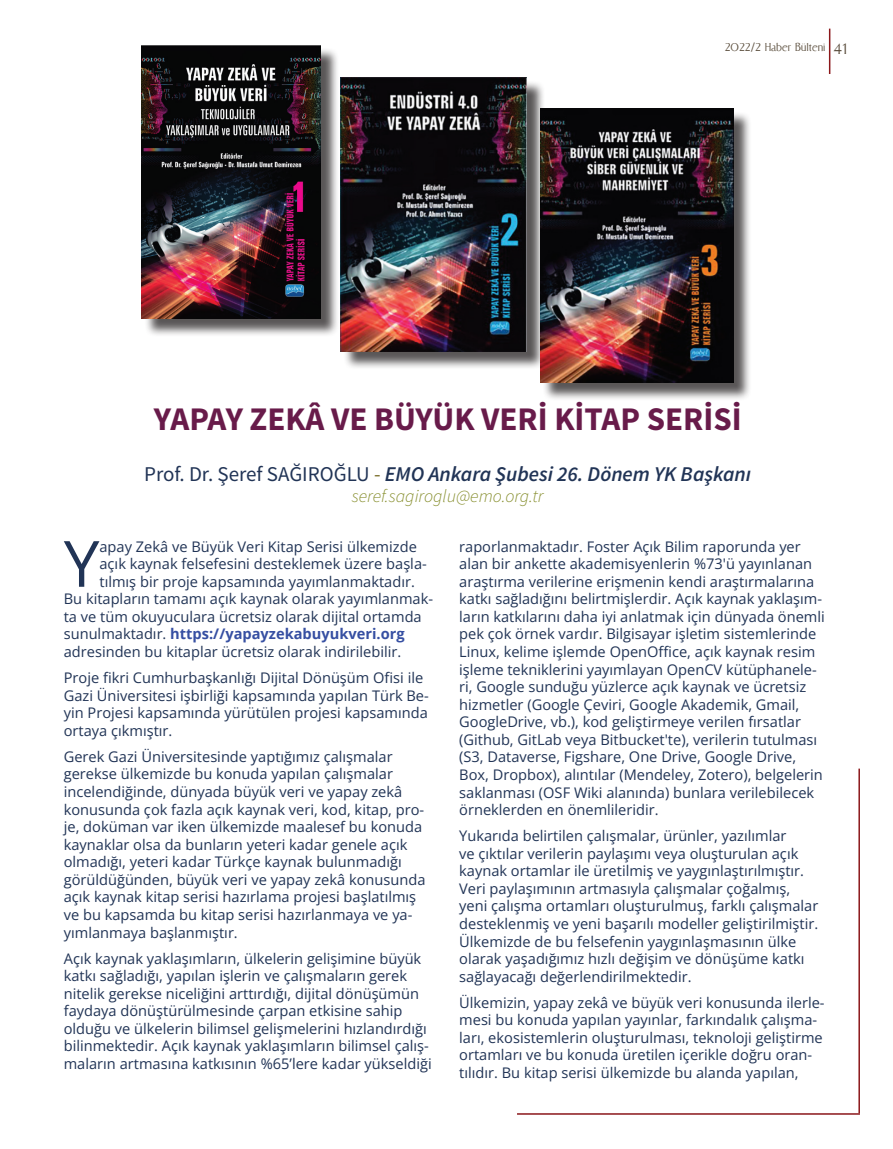
<style>
.page{position:relative;width:893px;height:1149px;background:#fff}
.page>*{position:absolute;margin:0;border:0;box-sizing:border-box;transform-origin:0 0}
.t1{font:63.75px "Open Sans";color:#213456}
.t2{font:700 33px "Source Sans Pro";color:#681b4a}
.t3{font:italic 600 21px "Source Sans Pro";color:#213456}
.t4{font:italic 300 18px "Source Sans Pro";color:#878f2f}
.t5{font:14.7px/17.5px "Open Sans";color:#213456}
.t6{font:700 14.7px "Open Sans";color:#364fa2}
.t7{font:13.5px "CAT Linz";color:#594c3b}
.s1{font-size:18px}
.s2{font-weight:400;font-style:normal}
.s3{font-weight:400;font-style:normal;color:#7b6f2c}
.s4{font-weight:400;color:#213456}
</style>
<div class="page">
<hr style="left:517px;top:1112px;width:343px;height:2px;background:#8b171a">
<hr style="left:858px;top:768px;width:2px;height:344px;background:#8b171a">
<hr style="left:829px;top:29px;width:1px;height:45px;background:#8b171a">
<div style="left:144px;top:47px;width:195px;height:290px;background:#231f20;opacity:.75"></div>
<img style="left:142px;top:45px;width:178px;height:274px">
<div style="left:343px;top:80px;width:202px;height:290px;background:#231f20;opacity:.75"></div>
<img style="left:341px;top:77px;width:186px;height:274px">
<div style="left:542px;top:111px;width:210px;height:290px;background:#231f20;opacity:.75"></div>
<img style="left:540px;top:108px;width:193px;height:274px">
<p class="t7" style="left:725px;top:40px;width:124px">2022/2 Haber Bülteni <span class="s1">41</span></p>
<h2 class="t2" style="left:154px;top:397px;width:589px">YAPAY ZEKÂ VE BÜYÜK VERİ KİTAP SERİSİ</h2>
<h3 class="t3" style="left:144px;top:460px;width:609px"><span class="s2">Prof. Dr. Şeref SAĞIROĞLU</span> <span class="s3">-</span> EMO Ankara Şubesi 26. Dönem YK Başkanı</h3>
<p class="t4" style="left:352px;top:485px;width:193px">seref.sagiroglu@emo.org.tr</p>
<h1 class="t1" style="left:64px;top:519px;width:37px">Y</h1>
<p class="t5" style="left:100px;top:537px;width:319px">apay Zekâ ve Büyük Veri Kitap Serisi ülkemizde</p>
<p class="t5" style="left:100px;top:554px;width:329px">açık kaynak felsefesini desteklemek üzere başla-</p>
<p class="t5" style="left:100px;top:572px;width:317px">tılmış bir proje kapsamında yayımlanmaktadır.</p>
<p class="t5" style="left:64px;top:589px;width:371px">Bu kitapların tamamı açık kaynak olarak yayımlanmak-</p>
<p class="t5" style="left:64px;top:607px;width:359px">ta ve tüm okuyuculara ücretsiz olarak dijital ortamda</p>
<p class="t6" style="left:64px;top:623px;width:342px"><span class="s4">sunulmaktadır.</span> https://yapayzekabuyukveri.org</p>
<p class="t5" style="left:64px;top:642px;width:339px">adresinden bu kitaplar ücretsiz olarak indirilebilir.</p>
<p class="t5" style="left:64px;top:668px;width:367px">Proje fikri Cumhurbaşkanlığı Dijital Dönüşüm Ofisi ile Gazi Üniversitesi işbirliği kapsamında yapılan Türk Be&shy;yin Projesi kapsamında yürütülen projesi kapsamında ortaya çıkmıştır.</p>
<p class="t5" style="left:64px;top:747px;width:363px">Gerek Gazi Üniversitesinde yaptığımız çalışmalar gerekse ülkemizde bu konuda yapılan çalışmalar incelendiğinde, dünyada büyük veri ve yapay zekâ konusunda çok fazla açık kaynak veri, kod, kitap, pro&shy;je, doküman var iken ülkemizde maalesef bu konuda kaynaklar olsa da bunların yeteri kadar genele açık olmadığı, yeteri kadar Türkçe kaynak bulunmadığı görüldüğünden, büyük veri ve yapay zekâ konusunda açık kaynak kitap serisi hazırlama projesi başlatılmış ve bu kapsamda bu kitap serisi hazırlanmaya ve ya&shy;yımlanmaya başlanmıştır.</p>
<p class="t5" style="left:64px;top:948px;width:369px">Açık kaynak yaklaşımların, ülkelerin gelişimine büyük katkı sağladığı, yapılan işlerin ve çalışmaların gerek nitelik gerekse niceliğini arttırdığı, dijital dönüşümün faydaya dönüştürülmesinde çarpan etkisine sahip olduğu ve ülkelerin bilimsel gelişmelerini hızlandırdığı bilinmektedir. Açık kaynak yaklaşımların bilimsel çalış&shy;maların artmasına katkısının %65’lere kadar yükseldiği</p>
<p class="t5" style="left:459px;top:537px;width:367px">raporlanmaktadır. Foster Açık Bilim raporunda yer alan bir ankette akademisyenlerin %73'ü yayınlanan araştırma verilerine erişmenin kendi araştırmalarına katkı sağladığını belirtmişlerdir. Açık kaynak yaklaşım&shy;ların katkılarını daha iyi anlatmak için dünyada önemli pek çok örnek vardır. Bilgisayar işletim sistemlerinde Linux, kelime işlemde OpenOffice, açık kaynak resim işleme tekniklerini yayımlayan OpenCV kütüphanele&shy;ri, Google sunduğu yüzlerce açık kaynak ve ücretsiz hizmetler (Google Çeviri, Google Akademik, Gmail, GoogleDrive, vb.), kod geliştirmeye verilen fırsatlar (Github, GitLab veya Bitbucket'te), verilerin tutulması (S3, Dataverse, Figshare, One Drive, Google Drive, Box, Dropbox), alıntılar (Mendeley, Zotero), belgelerin saklanması (OSF Wiki alanında) bunlara verilebilecek örneklerden en önemlileridir.</p>
<p class="t5" style="left:459px;top:826px;width:361px">Yukarıda belirtilen çalışmalar, ürünler, yazılımlar<br>ve çıktılar verilerin paylaşımı veya oluşturulan açık kaynak ortamlar ile üretilmiş ve yaygınlaştırılmıştır.<br>Veri paylaşımının artmasıyla çalışmalar çoğalmış, yeni çalışma ortamları oluşturulmuş, farklı çalışmalar desteklenmiş ve yeni başarılı modeller geliştirilmiştir.<br>Ülkemizde de bu felsefenin yaygınlaşmasının ülke olarak yaşadığımız hızlı değişim ve dönüşüme katkı sağlayacağı değerlendirilmektedir.</p>
<p class="t5" style="left:459px;top:992px;width:367px">Ülkemizin, yapay zekâ ve büyük veri konusunda ilerle&shy;mesi bu konuda yapılan yayınlar, farkındalık çalışma&shy;ları, ekosistemlerin oluşturulması, teknoloji geliştirme ortamları ve bu konuda üretilen içerikle doğru oran&shy;tılıdır. Bu kitap serisi ülkemizde bu alanda yapılan,</p>
</div>
